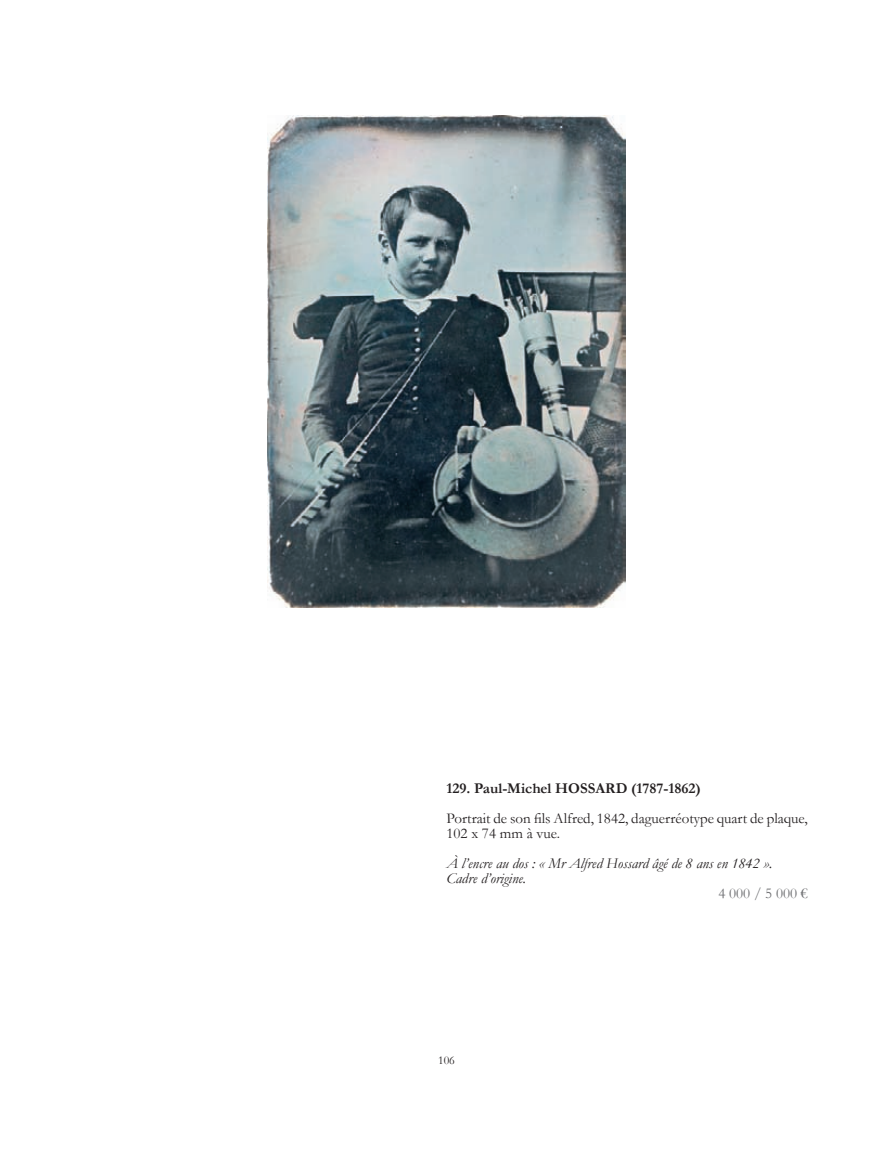
<style>
.page{position:relative;width:893px;height:1149px;background:#fff}
.page>*{position:absolute;margin:0;border:0;box-sizing:border-box;transform-origin:0 0}
.t1{font:15px/15px "Garamond";color:#231f20}
.t2{font:italic 15px/15px "Garamond";color:#231f20}
.t3{font:700 15px "Garamond";color:#231f20}
.t4{font:15px "Garamond";color:#6c6d70}
.t5{font:12px "Garamond";color:#231f20}
</style>
<div class="page">
<img style="left:268px;top:116px;width:357px;height:491px">
<p class="t3" style="left:446px;top:778px;width:256px">129. Paul-Michel HOSSARD (1787-1862)</p>
<p class="t1" style="left:446px;top:810px;width:363px">Portrait de son fils Alfred, 1842, daguerréotype quart de plaque,<br>102 x 74 mm à vue.</p>
<p class="t2" style="left:446px;top:855px;width:327px">À l’encre au dos : « Mr Alfred Hossard âgé de 8 ans en 1842 ».<br>Cadre d’origine.</p>
<p class="t4" style="left:718px;top:883px;width:91px">4 000 / 5 000 €</p>
<p class="t5" style="left:438px;top:1052px;width:18px">106</p>
</div>
